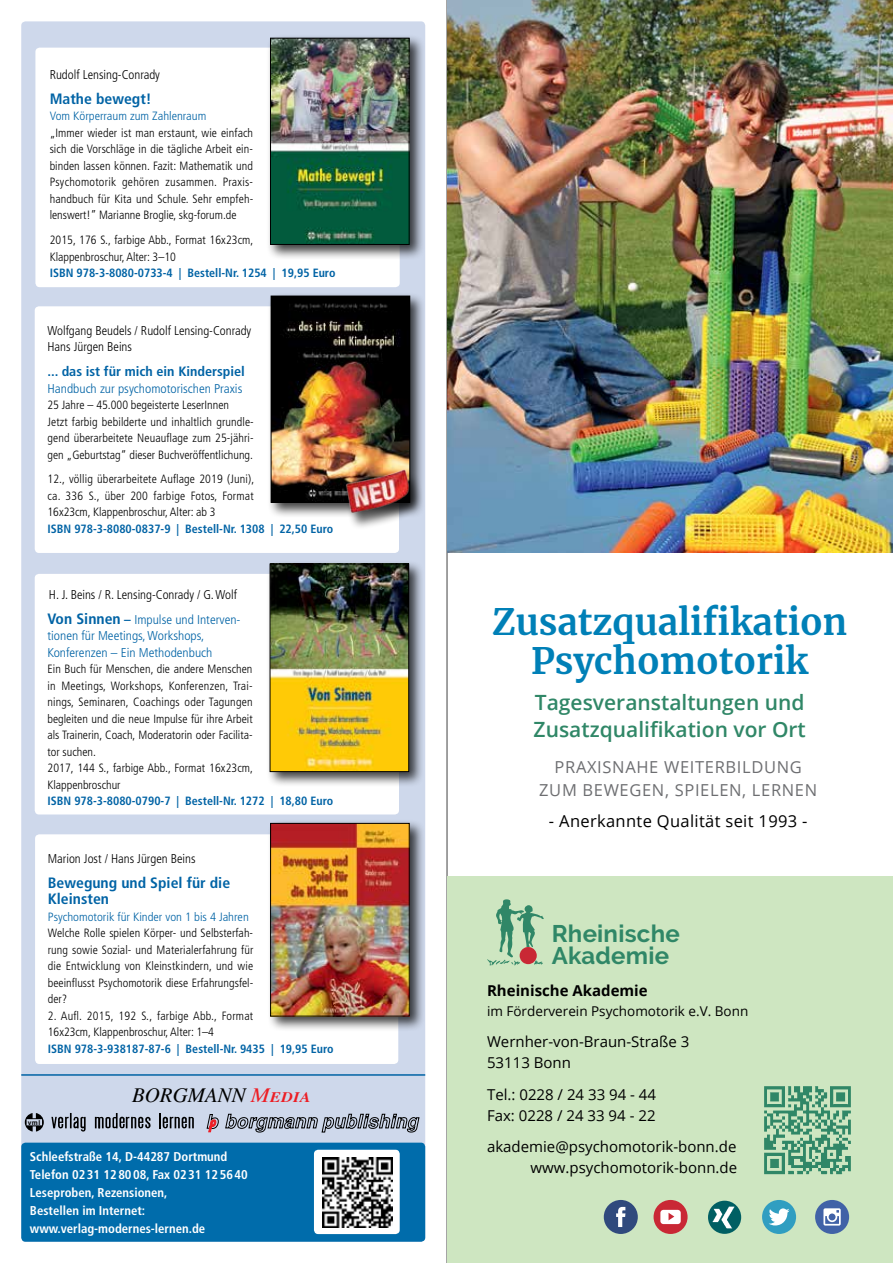
<style>
.page{position:relative;width:893px;height:1263px;background:#fff}
.page>*{position:absolute;margin:0;border:0;box-sizing:border-box;transform-origin:0 0}
.t1{font:700 36px/39px "Merriweather";color:#0080b7;text-align:center}
.t2{font:700 24px/22.5px "Raleway";letter-spacing:.01em;color:#308767}
.t3{font:600 21px/27px "Open Sans";color:#308767}
.t4{font:italic 20.85px "Times";color:#000}
.t5{font:16.5px/22.5px "Open Sans";letter-spacing:.04em;color:#6d6e71;text-align:center}
.t6{font:16.5px "Open Sans";letter-spacing:.02em;color:#000}
.t7{font:15px/21px "Open Sans";color:#000}
.t8{font:700 condensed 15px/16.5px "Frutiger";color:#0063a5;scale:1.05 1}
.t9{font:700 15px "Open Sans";color:#000}
.t10{font:13.5px "Open Sans";color:#000}
.t11{font:700 condensed 13.5px "Frutiger";color:#0063a5;scale:1.05 1}
.t12{font:300 condensed 12.75px/16.5px "Frutiger";color:#000}
.t13{font:700 condensed 12.75px/18px "Frutiger";color:#fff}
.t14{font:300 condensed 12.75px/16.5px "Frutiger";color:#0063a5;scale:1.05 1}
.t15{font:300 condensed 12px/16.5px "Frutiger";letter-spacing:.005em;color:#000}
.t16{font:700 condensed 12px "Frutiger";color:#0063a5}
.t17{font:300 condensed 12px "Frutiger";color:#0063a5;scale:1.05 1}
.t18{font:700 6.75px "Helvetica";color:#000}
.s1{font-weight:700;font-size:15px;color:#0063a5}
.s2{font-weight:700;color:#0063a5}
.s3{color:#0063a5}
.s4{color:#ed1d24}
.s5{font-weight:700;font-size:14.55px;color:#ed1d24}
</style>
<div class="page">
<hr style="left:446px;top:0;width:2px;height:1263px;background:#000">
<img style="left:448px;top:0;width:445px;height:553px">
<div style="left:21px;top:21px;width:404px;height:1221px;background:#ced8eb;border-radius:4px"></div>
<div style="left:21px;top:1143px;width:404px;height:99px;background:#006cab;border-radius:4px"></div>
<div style="left:35px;top:306px;width:364px;height:247px;background:#fff;border-radius:4px"></div>
<div style="left:267px;top:292px;width:158px;height:226px;background:#000;opacity:.75"></div>
<img style="left:273px;top:298px;width:135px;height:203px">
<div style="left:271px;top:296px;width:139px;height:207px;border:1px solid #000"></div>
<svg style="left:225px;top:1113px;width:194px;height:19px"></svg>
<svg style="left:207px;top:1114px;width:12px;height:18px"></svg>
<svg style="left:159px;top:1113px;width:35px;height:15px"></svg>
<svg style="left:95px;top:1113px;width:56px;height:16px"></svg>
<svg style="left:51px;top:1113px;width:35px;height:18px"></svg>
<svg style="left:25px;top:1113px;width:19px;height:18px"></svg>
<div style="left:314px;top:1150px;width:86px;height:84px;background:#fff;border-radius:4px"></div>
<div style="left:319px;top:1154px;width:76px;height:76px;background:linear-gradient(to right,#fff,#fff)"></div>
<img style="left:323px;top:1158px;width:69px;height:69px">
<hr style="left:21px;top:1074px;width:404px;height:2px;background:#0063a5">
<div style="left:35px;top:834px;width:363px;height:230px;background:#fff;border-radius:4px"></div>
<div style="left:267px;top:820px;width:158px;height:212px;background:#000;opacity:.75"></div>
<img style="left:272px;top:825px;width:136px;height:189px">
<div style="left:270px;top:823px;width:140px;height:193px;border:1px solid #000"></div>
<div style="left:35px;top:48px;width:365px;height:239px;background:#fff;border-radius:4px"></div>
<div style="left:267px;top:34px;width:158px;height:226px;background:#000;opacity:.75"></div>
<img style="left:272px;top:40px;width:135px;height:203px">
<div style="left:270px;top:38px;width:139px;height:207px;border:1px solid #000"></div>
<div style="left:35px;top:574px;width:364px;height:240px;background:#fff;border-radius:4px"></div>
<div style="left:266px;top:560px;width:158px;height:227px;background:#000;opacity:.75"></div>
<img style="left:272px;top:566px;width:135px;height:204px">
<div style="left:270px;top:564px;width:139px;height:208px;border:1px solid #000"></div>
<div style="left:345px;top:472px;width:78px;height:58px;background:#000;opacity:.6"></div>
<img style="left:341px;top:464px;width:76px;height:57px">
<div style="left:448px;top:876px;width:445px;height:387px;background:#cee6c1"></div>
<svg style="left:487px;top:899px;width:57px;height:66px"></svg>
<img style="left:764px;top:1086px;width:87px;height:89px">
<div style="left:604px;top:1200px;width:34px;height:34px;background:#304a7d;border-radius:50%"></div>
<svg style="left:616px;top:1207px;width:9px;height:20px"></svg>
<div style="left:762px;top:1200px;width:34px;height:34px;background:#309ec1;border-radius:50%"></div>
<svg style="left:769px;top:1208px;width:21px;height:17px"></svg>
<div style="left:654px;top:1200px;width:34px;height:34px;background:#c92835;border-radius:50%"></div>
<svg style="left:660px;top:1210px;width:21px;height:14px"></svg>
<div style="left:815px;top:1200px;width:34px;height:34px;background:#4162a7;border-radius:50%"></div>
<svg style="left:823px;top:1208px;width:18px;height:17px"></svg>
<img style="left:708px;top:1201px;width:33px;height:33px">
<p class="t12" style="left:50px;top:67px;width:112px">Rudolf Lensing-Conrady</p>
<p class="t8" style="left:50px;top:90px;width:99px">Mathe bewegt!</p>
<p class="t17" style="left:50px;top:109px;width:151px">Vom Körperraum zum Zahlenraum</p>
<p class="t15" style="left:50px;top:125px;width:205px;text-align:justify">„Immer wieder ist man erstaunt, wie einfach sich die Vorschläge in die tägliche Arbeit ein&shy;binden lassen können. Fazit: Mathematik und Psychomotorik gehören zusammen. Praxis&shy;handbuch für Kita und Schule. Sehr empfeh&shy;lenswert!” Marianne Broglie, skg-forum.de</p>
<p class="t15" style="left:50px;top:232px;width:205px">2015, 176 S., farbige Abb., Format 16x23cm,<br>Klappenbroschur, Alter: 3–10</p>
<p class="t16" style="left:50px;top:266px;width:287px">ISBN 978-3-8080-0733-4 | Bestell-Nr. 1254 | 19,95 Euro</p>
<p class="t12" style="left:47px;top:322px;width:205px">Wolfgang Beudels / Rudolf Lensing-Conrady<br>Hans Jürgen Beins</p>
<p class="t11" style="left:47px;top:363px;width:190px">... das ist für mich ein Kinderspiel</p>
<p class="t14" style="left:47px;top:380px;width:187px">Handbuch zur psychomotorischen Praxis</p>
<p class="t15" style="left:47px;top:397px;width:208px">25 Jahre – 45.000 begeisterte LeserInnen<br>Jetzt farbig bebilderte und inhaltlich grundle&shy;gend überarbeitete Neuauflage zum 25-jähri&shy;gen „Geburtstag“ dieser Buchveröffentlichung.</p>
<p class="t15" style="left:47px;top:471px;width:208px;text-align:justify">12., völlig überarbeitete Auflage 2019 (Juni), ca. 336 S., über 200 farbige Fotos, Format 16x23cm, Klappenbroschur, Alter: ab 3</p>
<p class="t16" style="left:47px;top:521px;width:287px">ISBN 978-3-8080-0837-9 | Bestell-Nr. 1308 | 22,50 Euro</p>
<p class="t12" style="left:47px;top:582px;width:195px;line-height:24.8px">H. J. Beins / R. Lensing-Conrady / G. Wolf<br><span class="s1">Von Sinnen</span> <span class="s2">–</span> <span class="s3">Impulse und Interven-</span></p>
<p class="t14" style="left:47px;top:628px;width:159px">tionen für Meetings, Workshops,<br>Konferenzen – Ein Methodenbuch</p>
<p class="t15" style="left:47px;top:661px;width:207px">Ein Buch für Menschen, die andere Menschen in Meetings, Workshops, Konferenzen, Trai&shy;nings, Seminaren, Coachings oder Tagungen begleiten und die neue Impulse für ihre Arbeit als Trainerin, Coach, Moderatorin oder Facilita&shy;tor suchen.<br>2017, 144 S., farbige Abb., Format 16x23cm, Klappenbroschur</p>
<p class="t16" style="left:47px;top:794px;width:287px">ISBN 978-3-8080-0790-7 | Bestell-Nr. 1272 | 18,80 Euro</p>
<p class="t12" style="left:48px;top:850px;width:149px">Marion Jost / Hans Jürgen Beins</p>
<p class="t8" style="left:48px;top:874px;width:175px">Bewegung und Spiel für die<br>Kleinsten</p>
<p class="t17" style="left:48px;top:910px;width:193px">Psychomotorik für Kinder von 1 bis 4 Jahren</p>
<p class="t15" style="left:48px;top:925px;width:207px;text-align:justify">Welche Rolle spielen Körper- und Selbsterfah&shy;rung sowie Sozial- und Materialerfahrung für die Entwicklung von Kleinstkindern, und wie beeinflusst Psychomotorik diese Erfahrungsfel&shy;der?</p>
<p class="t15" style="left:48px;top:1007px;width:207px">2. Aufl. 2015, 192 S., farbige Abb., Format<br>16x23cm, Klappenbroschur, Alter: 1–4</p>
<p class="t16" style="left:48px;top:1041px;width:287px">ISBN 978-3-938187-87-6 | Bestell-Nr. 9435 | 19,95 Euro</p>
<p class="t18" style="left:28px;top:1118px;width:14px">vml</p>
<h3 class="t4" style="left:132px;top:1084px;width:180px">BORGMANN <span class="s4">M</span><span class="s5">EDIA</span></h3>
<p class="t13" style="left:30px;top:1147px;width:219px">Schleefstraße 14, D-44287 Dortmund<br>Telefon 0231 128008, Fax 0231 125640<br>Leseproben, Rezensionen,<br>Bestellen im Internet: www.verlag-modernes-lernen.de</p>
<h1 class="t1" style="left:492px;top:602px;width:357px">Zusatzqualifikation<br>Psychomotorik</h1>
<h3 class="t3" style="left:534px;top:688px;width:274px">Tagesveranstaltungen und<br>Zusatzqualifikation vor Ort</h3>
<h3 class="t5" style="left:539px;top:756px;width:279px">PRAXISNAHE WEITERBILDUNG<br>ZUM BEWEGEN, SPIELEN, LERNEN</h3>
<h3 class="t6" style="left:549px;top:810px;width:260px">- Anerkannte Qualität seit 1993 -</h3>
<h2 class="t2" style="left:552px;top:922px;width:130px">Rheinische<br>Akademie</h2>
<p class="t9" style="left:487px;top:980px;width:162px">Rheinische Akademie</p>
<p class="t10" style="left:487px;top:1001px;width:263px">im Förderverein Psychomotorik e.V. Bonn</p>
<p class="t7" style="left:487px;top:1031px;width:204px">Wernher-von-Braun-Straße 3<br>53113 Bonn</p>
<p class="t7" style="left:487px;top:1083px;width:171px">Tel.: 0228 / 24 33 94 - 44<br>Fax: 0228 / 24 33 94 - 22</p>
<p class="t7" style="left:487px;top:1136px;width:252px;text-align:right">akademie@psychomotorik-bonn.de www.psychomotorik-bonn.de</p>
</div>
